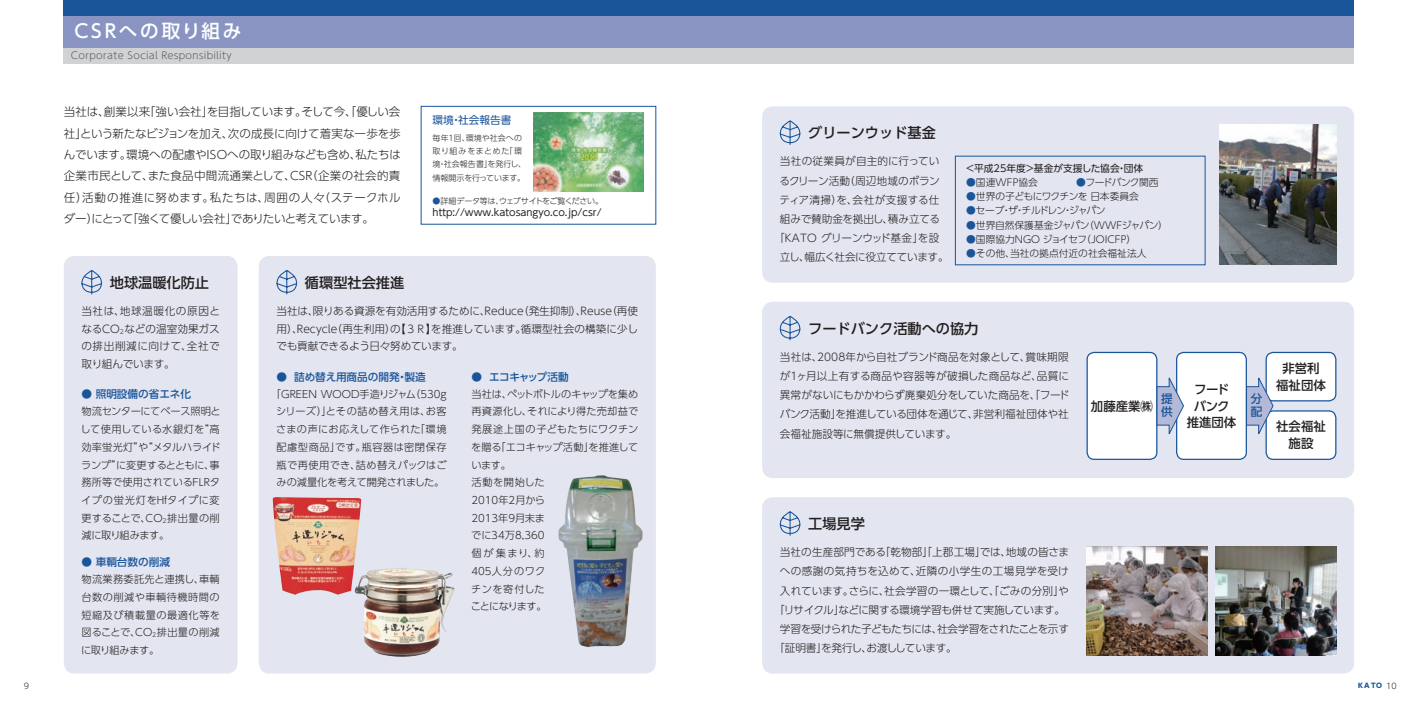
<style>
.page{position:relative;width:1418px;height:709px;background:#fff}
.page>*{position:absolute;margin:0;border:0;box-sizing:border-box;transform-origin:0 0}
.t1{font:500 18.62px "UD Shin Go Pro";letter-spacing:.15em;color:#fff}
.t2{font:500 14.12px "UD Shin Go Pro";color:#231f20}
.t3{font:500 12.38px/16.9px "UD Shin Go Pro";color:#231f20;text-align:center}
.t4{font:500 12.38px/16.9px "UD Shin Go Pro";letter-spacing:-.03em;color:#231f20;text-align:center}
.t5{font:300 11.5px/21.2px "UD Shin Go Pro";letter-spacing:-.01em;color:#231f20;text-align:justify}
.t6{font:500 11.5px/12.6px "UD Shin Go Pro";color:#1a559a}
.t7{font:300 10.62px/17.8px "UD Shin Go Pro";letter-spacing:-.01em;color:#231f20;text-align:justify}
.t8{font:300 10.62px "UD Shin Go Pro";letter-spacing:-.03em;color:#231f20}
.t9{font:500 10.62px "UD Shin Go Pro";color:#1a559a}
.t10{font:300 10.62px "UD Shin Go Pro";letter-spacing:.02em;color:#231f20}
.t11{font:300 10.62px "UD Shin Go Pro";letter-spacing:-.045em;color:#231f20}
.t12{font:300 10.62px "UD Shin Go Pro";letter-spacing:.035em;color:#231f20}
.t13{font:300 10.62px "UD Shin Go Pro";letter-spacing:-.035em;color:#231f20}
.t14{font:300 10.62px "UD Shin Go Pro";letter-spacing:.03em;color:#231f20}
.t15{font:300 10.62px "UD Shin Go Pro";letter-spacing:.015em;color:#231f20}
.t16{font:500 10.62px "UD Shin Go Pro";letter-spacing:-.05em;color:#1a559a}
.t17{font:10.62px "UD Shin Go Pro";color:#1a559a}
.t18{font:300 10.12px/17.8px "UD Shin Go Pro";letter-spacing:.005em;color:#231f20;text-align:justify}
.t19{font:9.75px "UD Shin Go Pro";color:#231f20}
.t20{font:300 9.75px "UD Shin Go Pro";color:#231f20}
.t21{font:300 9.75px "UD Shin M Go Pro";letter-spacing:.025em;color:#57585a}
.t22{font:300 9.75px "UD Shin Go Pro";letter-spacing:-.02em;color:#231f20}
.t23{font:300 9.75px "UD Shin Go Pro";letter-spacing:-.055em;color:#231f20}
.t24{font:300 9.75px "UD Shin Go Pro";letter-spacing:-.09em;color:#231f20}
.t25{font:300 9.75px "UD Shin Go Pro";letter-spacing:-.065em;color:#231f20}
.t26{font:300 8px/13.2px "UD Shin Go Pro";letter-spacing:.01em;color:#231f20}
.t27{font:300 8px "UD Shin Go Pro";letter-spacing:-.03em;color:#231f20}
.t28{font:300 8px "UD Shin Go Pro";letter-spacing:-.01em;color:#231f20}
.t29{font:800 6.62px "UD Shin Go Pro";color:#1a559a}
.s1{color:#1a559a}
.s2{font-weight:300;font-size:8px;color:#231f20}
</style>
<div class="page">
<div style="left:64px;top:256px;width:173px;height:417px;background:#e3e5f0;border-radius:11px"></div>
<div style="left:259px;top:256px;width:397px;height:417px;background:#e3e5f0;border-radius:11px"></div>
<div style="left:421px;top:106px;width:235px;height:118px;border:1px solid #1a559a"></div>
<img style="left:361px;top:567px;width:93px;height:89px">
<img style="left:273px;top:497px;width:88px;height:97px">
<img style="left:533px;top:113px;width:110px;height:78px">
<img style="left:558px;top:475px;width:84px;height:172px">
<div style="left:64px;top:16px;width:1290px;height:32px;background:#8a94c2"></div>
<div style="left:64px;top:0;width:1290px;height:16px;background:#1a559a"></div>
<div style="left:64px;top:48px;width:1290px;height:16px;background:#d1d2d4"></div>
<svg style="left:81px;top:270px;width:21px;height:25px"></svg>
<svg style="left:276px;top:270px;width:22px;height:25px"></svg>
<div style="left:762px;top:106px;width:592px;height:177px;background:#e3e5f0;border-radius:11px"></div>
<img style="left:1219px;top:124px;width:117px;height:141px">
<svg style="left:779px;top:120px;width:22px;height:25px"></svg>
<div style="left:762px;top:302px;width:592px;height:176px;background:#e3e5f0;border-radius:11px"></div>
<svg style="left:779px;top:316px;width:22px;height:25px"></svg>
<div style="left:762px;top:497px;width:592px;height:176px;background:#e3e5f0;border-radius:11px"></div>
<img style="left:1086px;top:547px;width:121px;height:109px">
<img style="left:1215px;top:547px;width:121px;height:109px">
<svg style="left:779px;top:511px;width:22px;height:25px"></svg>
<div style="left:1087px;top:352px;width:69px;height:107px;background:#fff;border-radius:7px"></div>
<div style="left:1086px;top:352px;width:71px;height:108px;border:1px solid #1a559a;border-radius:7px"></div>
<div style="left:1176px;top:352px;width:70px;height:107px;background:#fff;border-radius:7px"></div>
<div style="left:1175px;top:352px;width:71px;height:108px;border:1px solid #1a559a;border-radius:7px"></div>
<div style="left:1266px;top:352px;width:69px;height:49px;background:#fff;border-radius:7px"></div>
<div style="left:1265px;top:352px;width:71px;height:49px;border:1px solid #1a559a;border-radius:7px"></div>
<div style="left:1266px;top:411px;width:69px;height:48px;background:#fff;border-radius:7px"></div>
<div style="left:1265px;top:410px;width:71px;height:50px;border:1px solid #1a559a;border-radius:7px"></div>
<svg style="left:1156px;top:377px;width:28px;height:59px"></svg>
<svg style="left:1245px;top:377px;width:28px;height:59px"></svg>
<h1 class="t1" style="left:74px;top:15px;width:169px">CSRへの取り組み</h1>
<p class="t21" style="left:71px;top:48px;width:162px">Corporate Social Responsibility</p>
<p class="t5" style="left:64px;top:101px;width:338px">当社は、創業以来「強い会社」を目指しています。そして今、「優しい会社」という新たなビジョンを加え、次の成長に向けて着実な一歩を歩んでいます。環境への配慮やISOへの取り組みなども含め、私たちは企業市民として、また食品中間流通業として、CSR（企業の社会的責任）活動の推進に努めます。私たちは、周囲の人々（ステークホルダー）にとって「強くて優しい会社」でありたいと考えています。</p>
<h2 class="t2" style="left:110px;top:271px;width:101px">地球温暖化防止</h2>
<h2 class="t2" style="left:305px;top:271px;width:101px">循環型社会推進</h2>
<p class="t17" style="left:432px;top:112px;width:80px">環境・社会報告書</p>
<p class="t26" style="left:432px;top:131px;width:95px">毎年１回、環境や社会への取り組みをまとめた「環境・社会報告書」を発行し、情報開示を行っています。</p>
<p class="t27" style="left:432px;top:194px;width:172px"><span class="s1">●</span>詳細データ等は、ウェブサイトをご覧ください。</p>
<p class="t19" style="left:432px;top:204px;width:170px">http://www.katosangyo.co.jp/csr/</p>
<p class="t7" style="left:81px;top:301px;width:140px">当社は、地球温暖化の原因となるCO<sub>2</sub>などの温室効果ガスの排出削減に向けて、全社で取り組んでいます。</p>
<p class="t7" style="left:276px;top:302px;width:363px">当社は、限りある資源を有効活用するために、Reduce（発生抑制）、Reuse（再使用）、Recycle（再生利用）の【３Ｒ】を推進しています。循環型社会の構築に少しでも貢献できるよう日々努めています。</p>
<p class="t18" style="left:80px;top:402px;width:142px">物流センターにてベース照明として使用している水銀灯を“高効率蛍光灯”や“メタルハライドランプ”に変更するとともに、事務所等で使用されているFLRタイプの蛍光灯をHfタイプに変更することで、CO<sub>2</sub>排出量の削減に取り組みます。</p>
<p class="t9" style="left:276px;top:368px;width:151px">● 詰め替え用商品の開発・製造</p>
<p class="t16" style="left:471px;top:368px;width:99px">● エコキャップ活動</p>
<p class="t18" style="left:271px;top:384px;width:179px;text-align:center">「GREEN WOOD手造りジャム（530ｇシリーズ）」とその詰め替え用は、お客さまの声にお応えして作られた「環境配慮型商品」です。瓶容器は密閉保存瓶で再使用でき、詰め替えパックはごみの減量化を考えて開発されました。</p>
<p class="t18" style="left:471px;top:384px;width:169px;text-align:left">当社は、ペットボトルのキャップを集め再資源化し、それにより得た売却益で発展途上国の子どもたちにワクチンを贈る「エコキャップ活動」を推進しています。<br>活動を開始した<br>2010年2月から<br>2013年9月末ま<br>でに34万8,360<br>個が集まり、約<br>405人分のワク<br>チンを寄付した<br>ことになります。</p>
<p class="t9" style="left:81px;top:386px;width:111px">● 照明設備の省エネ化</p>
<p class="t9" style="left:81px;top:554px;width:90px">● 車輌台数の削減</p>
<p class="t18" style="left:81px;top:570px;width:140px">物流業務委託先と連携し、車輌台数の削減や車輌待機時間の短縮及び積載量の最適化等を図ることで、CO<sub>2</sub>排出量の削減に取り組みます。</p>
<h2 class="t2" style="left:808px;top:121px;width:129px">グリーンウッド基金</h2>
<p class="t15" style="left:780px;top:153px;width:161px">当社の従業員が自主的に行ってい</p>
<p class="t7" style="left:779px;top:171px;width:162px">るクリーン活動（周辺地域のボラン</p>
<p class="t14" style="left:779px;top:191px;width:161px">ティア清掃）を、会社が支援する仕</p>
<p class="t7" style="left:780px;top:210px;width:162px">組みで賛助金を拠出し、積み立てる</p>
<p class="t7" style="left:774px;top:229px;width:167px">「KATO グリーンウッド基金」を設</p>
<p class="t13" style="left:780px;top:249px;width:170px">立し、幅広く社会に役立てています。</p>
<p class="t19" style="left:965px;top:160px;width:179px">＜平成25年度＞基金が支援した協会・団体</p>
<p class="t20" style="left:966px;top:174px;width:73px"><span class="s1">●</span>国連WFP協会</p>
<p class="t25" style="left:1076px;top:174px;width:84px"><span class="s1">●</span>フードバンク関西</p>
<p class="t23" style="left:966px;top:189px;width:174px"><span class="s1">●</span>世界の子どもにワクチンを 日本委員会</p>
<p class="t24" style="left:966px;top:203px;width:141px"><span class="s1">●</span>セーブ・ザ・チルドレン・ジャパン</p>
<p class="t22" style="left:966px;top:217px;width:203px"><span class="s1">●</span>世界自然保護基金ジャパン（WWFジャパン）</p>
<p class="t20" style="left:966px;top:231px;width:172px"><span class="s1">●</span>国際協力NGO ジョイセフ（JOICFP）</p>
<p class="t20" style="left:966px;top:245px;width:182px"><span class="s1">●</span>その他、当社の拠点付近の社会福祉法人</p>
<h2 class="t2" style="left:808px;top:317px;width:172px">フードバンク活動への協力</h2>
<p class="t7" style="left:779px;top:347px;width:291px;line-height:19.2px">当社は、2008年から自社ブランド商品を対象として、賞味期限が1ヶ月以上有する商品や容器等が破損した商品など、品質に異常がないにもかかわらず廃棄処分をしていた商品を、「フードバンク活動」を推進している団体を通じて、非営利福祉団体や社会福祉施設等に無償提供しています。</p>
<p class="t3" style="left:1090px;top:397px;width:64px">加藤産業㈱</p>
<p class="t4" style="left:1186px;top:380px;width:51px">フードバンク推進団体</p>
<p class="t6" style="left:1160px;top:392px;width:13px">提供</p>
<p class="t6" style="left:1250px;top:392px;width:13px">分配</p>
<p class="t3" style="left:1276px;top:359px;width:51px">非営利福祉団体</p>
<p class="t3" style="left:1276px;top:418px;width:51px">社会福祉施設</p>
<h2 class="t2" style="left:808px;top:512px;width:58px">工場見学</h2>
<p class="t7" style="left:780px;top:543px;width:291px">当社の生産部門である「乾物部」「上郡工場」では、地域の皆さま</p>
<p class="t12" style="left:780px;top:562px;width:290px">への感謝の気持ちを込めて、近隣の小学生の工場見学を受け</p>
<p class="t10" style="left:780px;top:582px;width:290px">入れています。さらに、社会学習の一環として、「ごみの分別」や</p>
<p class="t8" style="left:774px;top:601px;width:292px">「リサイクル」などに関する環境学習も併せて実施しています。</p>
<p class="t11" style="left:780px;top:620px;width:290px">学習を受けられた子どもたちには、社会学習をされたことを示す</p>
<p class="t8" style="left:774px;top:639px;width:184px">「証明書」を発行し、お渡ししています。</p>
<p class="t28" style="left:24px;top:679px;width:7px">9</p>
<p class="t29" style="left:1357px;top:680px;width:40px">KATO <span class="s2">10</span></p>
</div>
